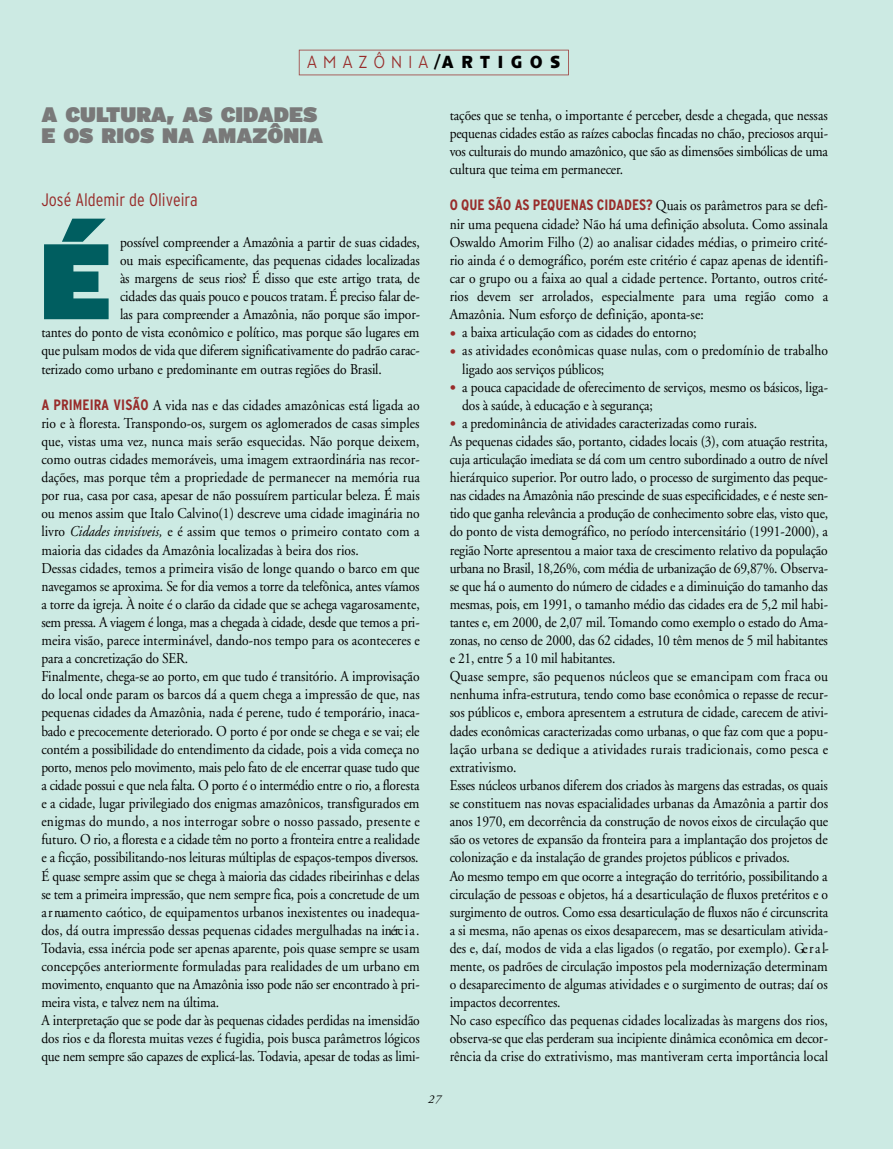
<style>
.page{position:relative;width:893px;height:1149px;background:#fff}
.page>*{position:absolute;margin:0;border:0;box-sizing:border-box;transform-origin:0 0}
.t1{font:900 106.95px "Interstate";color:#005e60}
.t2{font:900 21px/21.3px "Interstate";color:#797979}
.t3{font:300 condensed 18px "Interstate";color:#982c2a}
.t4{font:300 18px "Anisette Petite";color:#982c2a;scale:.85 1}
.t5{font:15px/18.1px "Adobe Garamond";letter-spacing:-.005em;color:#000;scale:.9 1}
.t6{font:italic 12px "Adobe Garamond";color:#000}
.s1{font-weight:700;color:#000}
.s2{font-family:"Interstate";font-weight:700;font-stretch:condensed;color:#982c2a}
.s3{font-size:16.5px;color:#982c2a}
.s4{font-style:italic}
</style>
<div class="page">
<div style="left:0;top:0;width:893px;height:1148px;background:#cceae3"></div>
<svg style="left:299px;top:50px;width:270px;height:25px"></svg>
<p class="t4" style="left:307px;top:56px;width:299px">A M A Z Ô N I A<span class="s1">/A R T I G O S</span></p>
<h2 class="t2" style="left:41px;top:105px;width:283px">A CULTURA, AS CIDADES<br>E OS RIOS NA AMAZÔNIA</h2>
<p class="t5" style="left:450px;top:107px;width:422px;text-align:justify">tações que se tenha, o importante é perceber, desde a chegada, que nessas pequenas cidades estão as raízes caboclas fincadas no chão, preciosos arqui&shy;vos culturais do mundo amazônico, que são as dimensões simbólicas de uma cultura que teima em permanecer.</p>
<p class="t5" style="left:450px;top:198px;width:422px;text-align:justify"><span class="s2">O QUE SÃO AS PEQUENAS CIDADES?</span> Quais os parâmetros para se defi&shy;nir uma pequena cidade? Não há uma definição absoluta. Como assinala Oswaldo Amorim Filho (2) ao analisar cidades médias, o primeiro crité&shy;rio ainda é o demográfico, porém este critério é capaz apenas de identifi&shy;car o grupo ou a faixa ao qual a cidade pertence. Portanto, outros crité&shy;rios devem ser arrolados, especialmente para uma região como a Amazônia. Num esforço de definição, aponta-se:</p>
<p class="t5" style="left:450px;top:325px;width:276px"><span class="s3">•</span> a baixa articulação com as cidades do entorno;</p>
<p class="t5" style="left:462px;top:342px;width:408px;text-indent:-13px"><span class="s3">•</span> as atividades econômicas quase nulas, com o predomínio de trabalho ligado aos serviços públicos;</p>
<p class="t5" style="left:462px;top:379px;width:408px;text-indent:-13px"><span class="s3">•</span> a pouca capacidade de oferecimento de serviços, mesmo os básicos, liga&shy;dos à saúde, à educação e à segurança;</p>
<p class="t5" style="left:450px;top:415px;width:423px"><span class="s3">•</span> a predominância de atividades caracterizadas como rurais.<br>As pequenas cidades são, portanto, cidades locais (3), com atuação restrita, cuja articulação imediata se dá com um centro subordinado a outro de nível hierárquico superior. Por outro lado, o processo de surgimento das peque&shy;nas cidades na Amazônia não prescinde de suas especificidades, e é neste sen&shy;tido que ganha relevância a produção de conhecimento sobre elas, visto que, do ponto de vista demográfico, no período intercensitário (1991-2000), a região Norte apresentou a maior taxa de crescimento relativo da população urbana no Brasil, 18,26%, com média de urbanização de 69,87%. Observa&shy;se que há o aumento do número de cidades e a diminuição do tamanho das mesmas, pois, em 1991, o tamanho médio das cidades era de 5,2 mil habi&shy;tantes e, em 2000, de 2,07 mil. Tomando como exemplo o estado do Ama&shy;zonas, no censo de 2000, das 62 cidades, 10 têm menos de 5 mil habitantes e 21, entre 5 a 10 mil habitantes.<br>Quase sempre, são pequenos núcleos que se emancipam com fraca ou nenhuma infra-estrutura, tendo como base econômica o repasse de recur&shy;sos públicos e, embora apresentem a estrutura de cidade, carecem de ativi&shy;dades econômicas caracterizadas como urbanas, o que faz com que a popu&shy;lação urbana se dedique a atividades rurais tradicionais, como pesca e extrativismo.<br>Esses núcleos urbanos diferem dos criados às margens das estradas, os quais se constituem nas novas espacialidades urbanas da Amazônia a partir dos anos 1970, em decorrência da construção de novos eixos de circulação que são os vetores de expansão da fronteira para a implantação dos projetos de colonização e da instalação de grandes projetos públicos e privados.<br>Ao mesmo tempo em que ocorre a integração do território, possibilitando a circulação de pessoas e objetos, há a desarticulação de fluxos pretéritos e o surgimento de outros. Como essa desarticulação de fluxos não é circunscrita a si mesma, não apenas os eixos desaparecem, mas se desarticulam ativida&shy;des e, daí, modos de vida a elas ligados (o regatão, por exemplo). Ge r a l&shy;mente, os padrões de circulação impostos pela modernização determinam o desaparecimento de algumas atividades e o surgimento de outras; daí os impactos decorrentes.<br>No caso específico das pequenas cidades localizadas às margens dos rios, observa-se que elas perderam sua incipiente dinâmica econômica em decor&shy;rência da crise do extrativismo, mas mantiveram certa importância local</p>
<p class="t3" style="left:41px;top:192px;width:158px">José Aldemir de Oliveira</p>
<h1 class="t1" style="left:40px;top:233px;width:73px">É</h1>
<p class="t5" style="left:120px;top:234px;width:334px">p o ssível compreender a Amazônia a partir de suas cidades,</p>
<p class="t5" style="left:120px;top:252px;width:334px">ou mais especificamente, das pequenas cidades localizadas</p>
<p class="t5" style="left:120px;top:270px;width:334px">às margens de seus rios? É disso que este artigo trata, de</p>
<p class="t5" style="left:120px;top:289px;width:334px">cidades das quais pouco e poucos tratam. É preciso falar de-</p>
<p class="t5" style="left:120px;top:307px;width:335px">las para compreender a Amazônia, não porque são impor-</p>
<p class="t5" style="left:41px;top:325px;width:422px">tantes do ponto de vista econômico e político, mas porque são lugares em</p>
<p class="t5" style="left:41px;top:343px;width:422px">que pulsam modos de vida que diferem significativamente do padrão carac-</p>
<p class="t5" style="left:41px;top:361px;width:380px">terizado como urbano e predominante em outras regiões do Brasil.</p>
<p class="t5" style="left:41px;top:397px;width:422px"><span class="s2">A PRIMEIRA VISÃO</span> A vida nas e das cidades amazônicas está ligada ao rio e à floresta. Transpondo-os, surgem os aglomerados de casas simples que, vistas uma vez, nunca mais serão esquecidas. Não porque deixem, como outras cidades memoráveis, uma imagem extraordinária nas recor&shy;dações, mas porque têm a propriedade de permanecer na memória rua por rua, casa por casa, apesar de não possuírem particular beleza. É mais ou menos assim que Italo Calvino(1) descreve uma cidade imaginária no livro <span class="s4">Cidades invisíveis,</span> e é assim que temos o primeiro contato com a maioria das cidades da Amazônia localizadas à beira dos rios.<br>Dessas cidades, temos a primeira visão de longe quando o barco em que navegamos se aproxima. Se for dia vemos a torre da telefônica, antes víamos a torre da igreja. À noite é o clarão da cidade que se achega vagarosamente, sem pressa. A viagem é longa, mas a chegada à cidade, desde que temos a pri&shy;meira visão, parece interminável, dando-nos tempo para os aconteceres e para a concretização do SER.<br>Finalmente, chega-se ao porto, em que tudo é transitório. A improvisação do local onde param os barcos dá a quem chega a impressão de que, nas pequenas cidades da Amazônia, nada é perene, tudo é temporário, inaca&shy;bado e precocemente deteriorado. O porto é por onde se chega e se vai; ele contém a possibilidade do entendimento da cidade, pois a vida começa no porto, menos pelo movimento, mais pelo fato de ele encerrar quase tudo que a cidade possui e que nela falta. O porto é o intermédio entre o rio, a floresta e a cidade, lugar privilegiado dos enigmas amazônicos, transfigurados em enigmas do mundo, a nos interrogar sobre o nosso passado, presente e futuro. O rio, a floresta e a cidade têm no porto a fronteira entre a realidade e a ficção, possibilitando-nos leituras múltiplas de espaços-tempos diversos.<br>É quase sempre assim que se chega à maioria das cidades ribeirinhas e delas se tem a primeira impressão, que nem sempre fica, pois a concretude de um a r ruamento caótico, de equipamentos urbanos inexistentes ou inadequa&shy;dos, dá outra impressão dessas pequenas cidades mergulhadas na inérc i a .<br>Todavia, essa inércia pode ser apenas aparente, pois quase sempre se usam concepções anteriormente formuladas para realidades de um urbano em movimento, enquanto que na Amazônia isso pode não ser encontrado à pri&shy;meira vista, e talvez nem na última.<br>A interpretação que se pode dar às pequenas cidades perdidas na imensidão dos rios e da floresta muitas vezes é fugidia, pois busca parâmetros lógicos que nem sempre são capazes de explicá-las. Todavia, apesar de todas as limi-</p>
<p class="t6" style="left:428px;top:1094px;width:15px">2 7</p>
</div>
